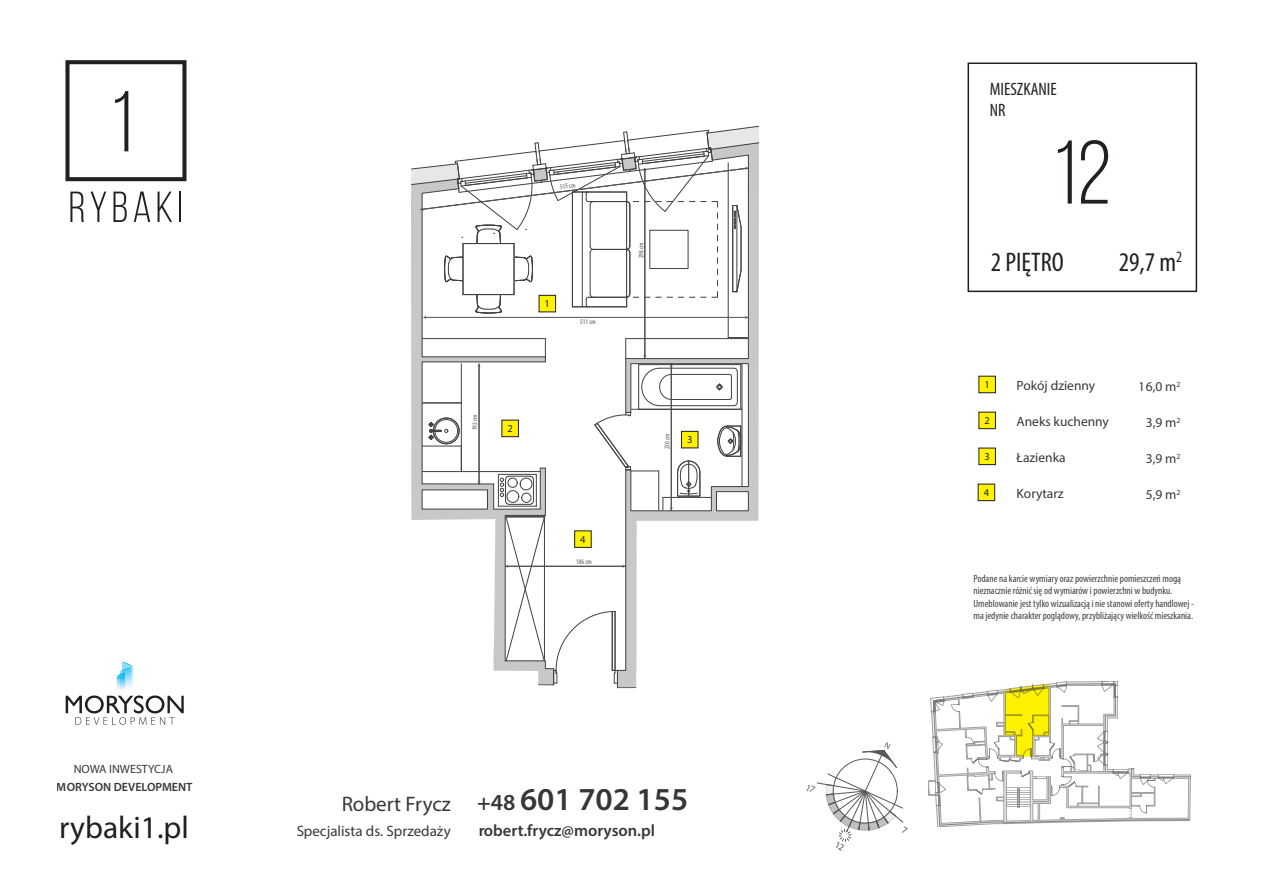
<style>
.page{position:relative;width:1263px;height:893px;background:#fff}
.page>*{position:absolute;margin:0;border:0;box-sizing:border-box;transform-origin:0 0}
.t1{font:90px "Bebas Neue";color:#231f20}
.t2{font:31.5px "Myriad Pro";color:#231f20}
.t3{font:condensed 27px "Myriad Pro";color:#231f20}
.t4{font:21px "Myriad Pro";color:#231f20}
.t5{font:condensed 18px/21.6px "Myriad Pro";color:#231f20}
.t6{font:600 16.5px "Myriad Pro";color:#231f20}
.t7{font:15px "Myriad Pro";color:#231f20}
.t8{font:13.5px "Myriad Pro";color:#231f20}
.t9{font:600 12px "Myriad Pro";color:#231f20}
.t10{font:12px "Myriad Pro";color:#231f20}
.t11{font:condensed 10.5px/12.6px "Myriad Pro";color:#414042}
.t12{font:10.5px "Myriad Pro";color:#231f20}
.t13{font:condensed 7.05px "Myriad Pro";color:#58595b}
.s1{font-weight:600;font-size:22.95px}
.s2{font-weight:600;font-size:32.1px}
</style>
<div class="page">
<svg style="left:928px;top:681px;width:262px;height:146px"></svg>
<svg style="left:617px;top:319px;width:142px;height:369px"></svg>
<svg style="left:411px;top:319px;width:143px;height:367px"></svg>
<hr style="left:742px;top:364px;width:1px;height:123px;background:#414042">
<svg style="left:594px;top:412px;width:65px;height:60px"></svg>
<svg style="left:553px;top:611px;width:65px;height:73px"></svg>
<hr style="left:507px;top:566px;width:116px;height:1px;background:#58595b">
<svg style="left:622px;top:564px;width:4px;height:4px"></svg>
<svg style="left:505px;top:516px;width:40px;height:146px"></svg>
<hr style="left:645px;top:170px;width:1px;height:186px;background:#58595b">
<svg style="left:643px;top:355px;width:4px;height:3px"></svg>
<hr style="left:479px;top:366px;width:1px;height:116px;background:#58595b">
<svg style="left:477px;top:364px;width:4px;height:3px"></svg>
<svg style="left:477px;top:481px;width:4px;height:4px"></svg>
<hr style="left:671px;top:366px;width:1px;height:142px;background:#58595b">
<svg style="left:641px;top:364px;width:32px;height:42px"></svg>
<svg style="left:669px;top:507px;width:4px;height:4px"></svg>
<svg style="left:411px;top:125px;width:348px;height:194px"></svg>
<div style="left:539px;top:295px;width:17px;height:17px;background:#fff200;border:1px solid #231f20"></div>
<div style="left:501px;top:420px;width:18px;height:17px;background:#fff200;border:1px solid #231f20"></div>
<div style="left:681px;top:431px;width:17px;height:17px;background:#fff200;border:1px solid #231f20"></div>
<div style="left:574px;top:530px;width:18px;height:18px;background:#fff200;border:1px solid #231f20"></div>
<div style="left:967px;top:63px;width:230px;height:229px;border:2px solid #231f20"></div>
<div style="left:978px;top:376px;width:18px;height:17px;background:#fff200;border:1px solid #231f20"></div>
<div style="left:978px;top:412px;width:18px;height:17px;background:#fff200;border:1px solid #231f20"></div>
<div style="left:978px;top:448px;width:18px;height:17px;background:#fff200;border:1px solid #231f20"></div>
<div style="left:978px;top:484px;width:17px;height:17px;background:#fff200;border:1px solid #231f20"></div>
<svg style="left:66px;top:661px;width:118px;height:64px"></svg>
<svg style="left:70px;top:192px;width:14px;height:30px"></svg>
<svg style="left:91px;top:192px;width:15px;height:30px"></svg>
<svg style="left:114px;top:192px;width:13px;height:30px"></svg>
<svg style="left:134px;top:192px;width:16px;height:30px"></svg>
<svg style="left:158px;top:192px;width:14px;height:30px"></svg>
<hr style="left:179px;top:192px;width:2px;height:30px;background:#231f20">
<svg style="left:65px;top:60px;width:121px;height:121px"></svg>
<svg style="left:816px;top:742px;width:88px;height:100px"></svg>
<p class="t10" style="left:74px;top:761px;width:101px">NOWA INWESTYCJA</p>
<p class="t9" style="left:57px;top:779px;width:137px">MORYSON DEVELOPMENT</p>
<h2 class="t2" style="left:59px;top:808px;width:131px">rybaki1.pl</h2>
<p class="t13" style="left:559px;top:183px;width:17px;rotate:-7deg">515 cm</p>
<p class="t12" style="left:545px;top:297px;width:7px">1</p>
<p class="t13" style="left:580px;top:317px;width:17px">511 cm</p>
<p class="t13" style="left:471px;top:430px;width:17px;rotate:-90deg">192 cm</p>
<p class="t12" style="left:507px;top:422px;width:7px">2</p>
<p class="t12" style="left:580px;top:533px;width:7px">4</p>
<p class="t13" style="left:576px;top:558px;width:17px">186 cm</p>
<p class="t13" style="left:637px;top:258px;width:17px;rotate:-90deg">298 cm</p>
<p class="t13" style="left:663px;top:449px;width:17px;rotate:-90deg">230 cm</p>
<p class="t12" style="left:687px;top:433px;width:7px">3</p>
<h3 class="t4" style="left:341px;top:791px;width:348px">Robert Frycz <span class="s1">+48</span> <span class="s2">601 702 155</span></h3>
<h3 class="t7" style="left:296px;top:822px;width:156px">Specjalista ds. Sprzedaży</h3>
<h3 class="t6" style="left:478px;top:820px;width:178px">robert.frycz@moryson.pl</h3>
<h3 class="t5" style="left:990px;top:78px;width:69px">MIESZKANIE<br>NR</h3>
<h1 class="t1" style="left:1052px;top:124px;width:61px">12</h1>
<h3 class="t3" style="left:991px;top:245px;width:74px">2 PIĘTRO</h3>
<h3 class="t3" style="left:1119px;top:245px;width:65px">29,7 m<sup>2</sup></h3>
<p class="t12" style="left:984px;top:378px;width:7px">1</p>
<p class="t12" style="left:984px;top:414px;width:7px">2</p>
<p class="t12" style="left:984px;top:450px;width:7px">3</p>
<p class="t12" style="left:984px;top:486px;width:7px">4</p>
<p class="t8" style="left:1016px;top:377px;width:80px">Pokój dzienny</p>
<p class="t8" style="left:1016px;top:413px;width:94px">Aneks kuchenny</p>
<p class="t8" style="left:1016px;top:449px;width:51px">Łazienka</p>
<p class="t8" style="left:1016px;top:485px;width:49px">Korytarz</p>
<p class="t8" style="left:1139px;top:378px;width:43px">16,0 m<sup>2</sup></p>
<p class="t8" style="left:1146px;top:414px;width:36px">3,9 m<sup>2</sup></p>
<p class="t8" style="left:1146px;top:450px;width:36px">3,9 m<sup>2</sup></p>
<p class="t8" style="left:1146px;top:486px;width:36px">5,9 m<sup>2</sup></p>
<p class="t11" style="left:973px;top:572px;width:222px">Podane na karcie wymiary oraz powierzchnie pomieszczeń mogą nieznacznie różnić się od wymiarów i powierzchni w budynku.<br>Umeblowanie jest tylko wizualizacją i nie stanowi oferty handlowej - ma jedynie charakter poglądowy, przybliżający wielkość mieszkania.</p>
</div>
